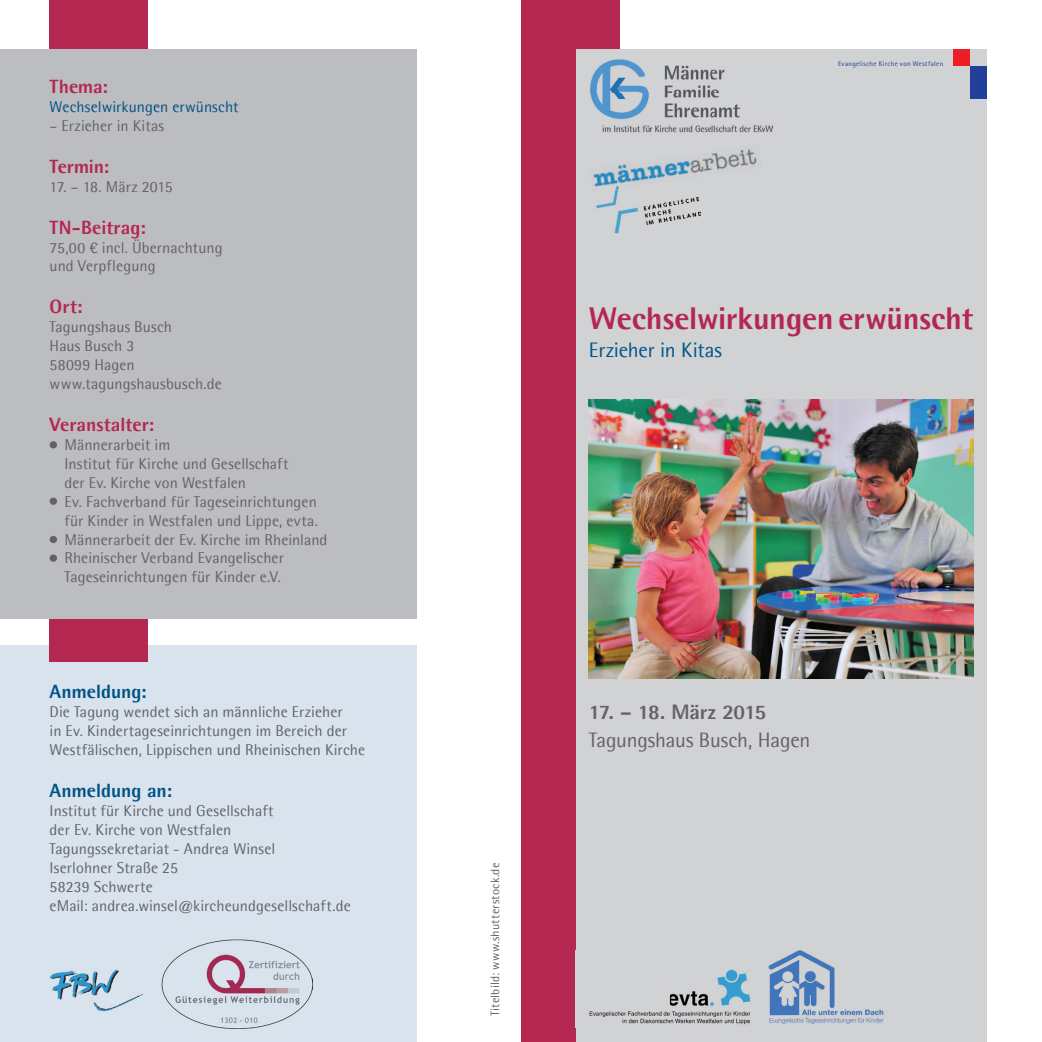
<style>
.page{position:relative;width:1042px;height:1042px;background:#fff}
.page>*{position:absolute;margin:0;border:0;box-sizing:border-box;transform-origin:0 0}
.t1{font:700 31.5px "Agfa Rotis Semisans Ex";letter-spacing:-.01em;color:#b42751}
.t2{font:21px "Agfa Rotis Semisans";letter-spacing:-.005em;color:#636366}
.t3{font:21px "Agfa Rotis Semisans";letter-spacing:-.01em;color:#005385}
.t4{font:700 21px "Agfa Rotis Semisans Ex";letter-spacing:-.03em;color:#636366}
.t5{font:700 19.25px "Agfa Rotis Semisans Ex";color:#b42751}
.t6{font:700 19.25px "Agfa Rotis Semisans Ex";letter-spacing:-.005em;color:#005385}
.t7{font:15.75px/18.9px "Agfa Rotis Semisans";letter-spacing:.005em;color:#636366}
.t8{font:15.75px "Agfa Rotis Semisans";letter-spacing:.005em;color:#005385}
.t9{font:12.25px "Agfa Rotis Semisans";letter-spacing:.015em;color:#636366}
.t10{font:7px "Agfa Rotis Semisans";letter-spacing:.04em;color:#223f99}
</style>
<div class="page">
<div style="left:0;top:645px;width:417px;height:397px;background:#d9e3ee"></div>
<div style="left:50px;top:0;width:98px;height:662px;background:#b42751"></div>
<div style="left:0;top:50px;width:417px;height:569px;background:#bcbdc0"></div>
<div style="left:521px;top:0;width:98px;height:1042px;background:#b42751"></div>
<div style="left:576px;top:50px;width:410px;height:992px;background:#d1d2d4"></div>
<div style="left:970px;top:66px;width:16px;height:33px;background:#223f99"></div>
<div style="left:50px;top:441px;width:7px;height:7px;background:#636366;border-radius:50%"></div>
<div style="left:50px;top:536px;width:7px;height:7px;background:#636366;border-radius:50%"></div>
<div style="left:50px;top:554px;width:7px;height:8px;background:#636366;border-radius:50%"></div>
<div style="left:50px;top:497px;width:7px;height:8px;background:#636366;border-radius:50%"></div>
<img style="left:575px;top:951px;width:176px;height:76px">
<img style="left:590px;top:59px;width:182px;height:73px">
<img style="left:768px;top:950px;width:116px;height:74px">
<div style="left:953px;top:50px;width:16px;height:16px;background:#ee1d23"></div>
<img style="left:593px;top:149px;width:164px;height:38px">
<img style="left:596px;top:186px;width:105px;height:48px">
<img style="left:596px;top:186px;width:43px;height:6px">
<img style="left:162px;top:939px;width:151px;height:90px">
<img style="left:49px;top:969px;width:94px;height:43px">
<img style="left:589px;top:400px;width:384px;height:279px">
<p class="t5" style="left:50px;top:75px;width:60px">Thema:</p>
<p class="t8" style="left:50px;top:97px;width:190px">Wechselwirkungen erwünscht</p>
<p class="t7" style="left:50px;top:116px;width:116px">– Erzieher in Kitas</p>
<p class="t5" style="left:50px;top:154px;width:61px">Termin:</p>
<p class="t7" style="left:50px;top:177px;width:124px">17. – 18. März 2015</p>
<p class="t5" style="left:50px;top:215px;width:98px">TN-Beitrag:</p>
<p class="t7" style="left:50px;top:238px;width:175px">75,00 ¤ incl. Übernachtung und Verpflegung</p>
<p class="t5" style="left:50px;top:295px;width:35px">Ort:</p>
<p class="t7" style="left:50px;top:317px;width:174px">Tagungshaus Busch<br>Haus Busch 3<br>58099 Hagen www.tagungshausbusch.de</p>
<p class="t5" style="left:50px;top:413px;width:106px">Veranstalter:</p>
<p class="t7" style="left:64px;top:435px;width:264px">Männerarbeit im<br>Institut für Kirche und Gesellschaft<br>der Ev. Kirche von Westfalen<br>Ev. Fachverband für Tageseinrichtungen für Kinder in Westfalen und Lippe, evta.<br>Männerarbeit der Ev. Kirche im Rheinland Rheinischer Verband Evangelischer Tageseinrichtungen für Kinder e.V.</p>
<p class="t6" style="left:50px;top:680px;width:99px">Anmeldung:</p>
<p class="t7" style="left:50px;top:702px;width:317px">Die Tagung wendet sich an männliche Erzieher<br>in Ev. Kindertageseinrichtungen im Bereich der<br>Westfälischen, Lippischen und Rheinischen Kirche</p>
<p class="t6" style="left:50px;top:779px;width:124px">Anmeldung an:</p>
<p class="t7" style="left:50px;top:801px;width:303px">Institut für Kirche und Gesellschaft<br>der Ev. Kirche von Westfalen<br>Tagungssekretariat - Andrea Winsel<br>Iserlohner Straße 25<br>58239 Schwerte<br>eMail: andrea.winsel@kircheundgesellschaft.de</p>
<p class="t10" style="left:838px;top:59px;width:107px">Evangelische Kirche von Westfalen</p>
<h1 class="t1" style="left:589px;top:299px;width:386px">Wechselwirkungen erwünscht</h1>
<h2 class="t3" style="left:589px;top:338px;width:135px">Erzieher in Kitas</h2>
<p class="t9" style="left:488px;top:1016px;width:155px;rotate:-90deg">Titelbild: www.shutterstock.de</p>
<h2 class="t4" style="left:589px;top:698px;width:179px">17. – 18. März 2015</h2>
<h2 class="t2" style="left:589px;top:727px;width:223px">Tagungshaus Busch, Hagen</h2>
</div>
